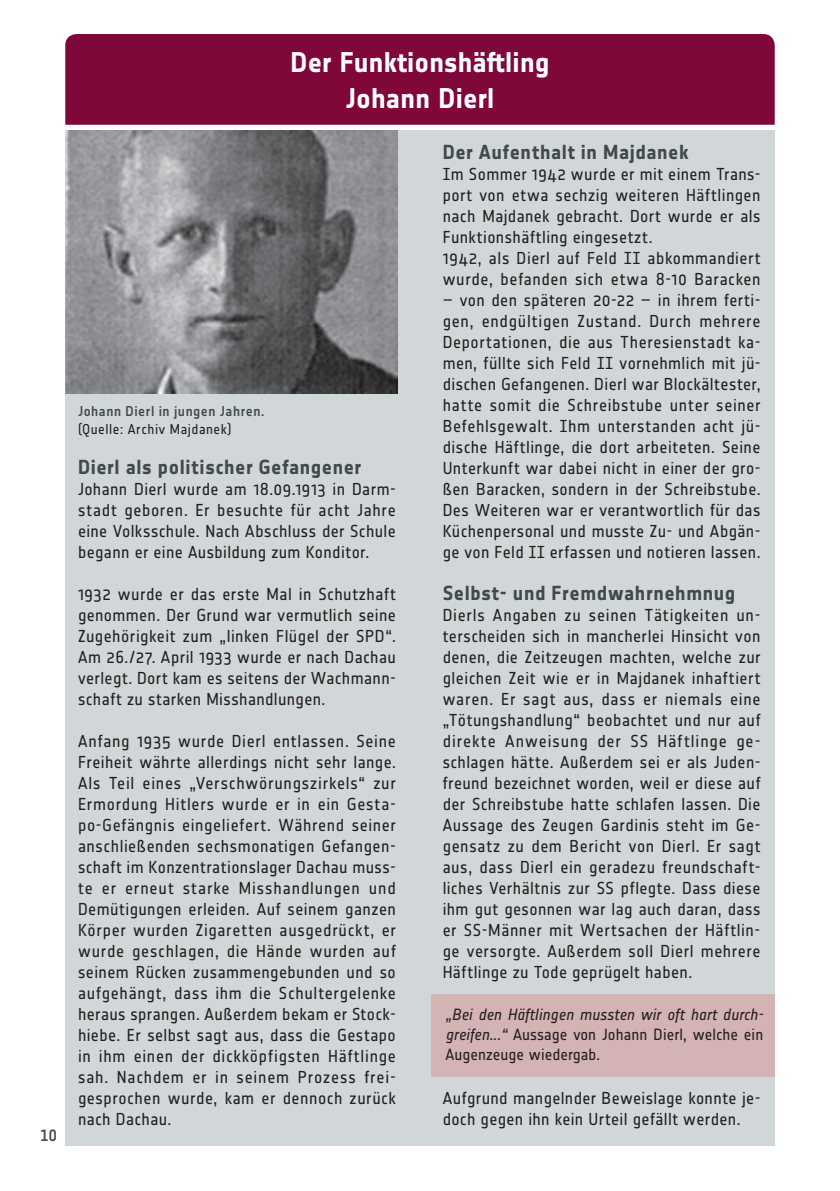
<style>
.page{position:relative;width:840px;height:1191px;background:#fff}
.page>*{position:absolute;margin:0;border:0;box-sizing:border-box;transform-origin:0 0}
.t1{font:700 28px/36px "Notes";letter-spacing:.005em;color:#fff;text-align:center}
.t2{font:700 20px "Notes";letter-spacing:.025em;color:#41494a}
.t3{font:17px/21px "Notes";letter-spacing:.025em;color:#231f20;text-align:justify}
.t4{font:italic 16px/20px "Notes";letter-spacing:.005em;color:#231f20;text-align:justify}
.t5{font:16px "Notes Medium Tf";color:#41494a}
.t6{font:500 14px "Notes";letter-spacing:.035em;color:#41494a}
.t7{font:14px "Notes";letter-spacing:.04em;color:#231f20}
.s1{font-style:normal}
</style>
<div class="page">
<div style="left:65px;top:130px;width:709px;height:1015px;background:#d1d6d8"></div>
<div style="left:65px;top:34px;width:709px;height:91px;background:#7f073a"></div>
<img style="left:65px;top:130px;width:332px;height:263px">
<div style="left:431px;top:994px;width:343px;height:82px;background:#d4b3b5"></div>
<p class="t5" style="left:40px;top:1126px;width:18px">10</p>
<h1 class="t1" style="left:290px;top:44px;width:260px">Der Funktionshäftling<br>Johann Dierl</h1>
<p class="t6" style="left:78px;top:403px;width:188px">Johann Dierl in jungen Jahren.</p>
<p class="t7" style="left:78px;top:421px;width:155px">(Quelle: Archiv Majdanek)</p>
<p class="t2" style="left:78px;top:456px;width:284px">Dierl als politischer Gefangener</p>
<p class="t3" style="left:78px;top:478px;width:319px">Johann Dierl wurde am 18.09.1913 in Darm&shy;stadt geboren. Er besuchte für acht Jahre eine Volksschule. Nach Abschluss der Schule begann er eine Ausbildung zum Konditor.</p>
<p class="t3" style="left:78px;top:583px;width:319px">1932 wurde er das erste Mal in Schutzhaft genommen. Der Grund war vermutlich seine Zugehörigkeit zum „linken Flügel der SPD“.<br>Am 26./27. April 1933 wurde er nach Dachau verlegt. Dort kam es seitens der Wachmann&shy;schaft zu starken Misshandlungen.</p>
<p class="t3" style="left:78px;top:730px;width:319px">Anfang 1935 wurde Dierl entlassen. Seine Freiheit währte allerdings nicht sehr lange.<br>Als Teil eines „Verschwörungszirkels“ zur Ermordung Hitlers wurde er in ein Gesta&shy;po-Gefängnis eingeliefert. Während seiner anschließenden sechsmonatigen Gefangen&shy;schaft im Konzentrationslager Dachau muss&shy;te er erneut starke Misshandlungen und Demütigungen erleiden. Auf seinem ganzen Körper wurden Zigaretten ausgedrückt, er wurde geschlagen, die Hände wurden auf seinem Rücken zusammengebunden und so aufgehängt, dass ihm die Schultergelenke heraus sprangen. Außerdem bekam er Stock&shy;hiebe. Er selbst sagt aus, dass die Gestapo in ihm einen der dickköpfigsten Häftlinge sah. Nachdem er in seinem Prozess frei&shy;gesprochen wurde, kam er dennoch zurück nach Dachau.</p>
<p class="t2" style="left:442px;top:141px;width:247px">Der Aufenthalt in Majdanek</p>
<p class="t3" style="left:442px;top:163px;width:319px;text-align:left">Im Sommer 1942 wurde er mit einem Trans&shy;port von etwa sechzig weiteren Häftlingen nach Majdanek gebracht. Dort wurde er als Funktionshäftling eingesetzt.<br>1942, als Dierl auf Feld II abkommandiert wurde, befanden sich etwa 8-10 Baracken</p>
<p class="t3" style="left:442px;top:289px;width:319px">– von den späteren 20-22 – in ihrem ferti&shy;gen, endgültigen Zustand. Durch mehrere Deportationen, die aus Theresienstadt ka&shy;men, füllte sich Feld II vornehmlich mit jü&shy;dischen Gefangenen. Dierl war Blockältester, hatte somit die Schreibstube unter seiner Befehlsgewalt. Ihm unterstanden acht jü&shy;dische Häftlinge, die dort arbeiteten. Seine Unterkunft war dabei nicht in einer der gro&shy;ßen Baracken, sondern in der Schreibstube.<br>Des Weiteren war er verantwortlich für das Küchenpersonal und musste Zu- und Abgän&shy;ge von Feld II erfassen und notieren lassen.</p>
<p class="t2" style="left:442px;top:582px;width:294px">Selbst- und Fremdwahrnehmnug</p>
<p class="t3" style="left:442px;top:604px;width:319px">Dierls Angaben zu seinen Tätigkeiten un&shy;terscheiden sich in mancherlei Hinsicht von denen, die Zeitzeugen machten, welche zur gleichen Zeit wie er in Majdanek inhaftiert waren. Er sagt aus, dass er niemals eine „Tötungshandlung“ beobachtet und nur auf direkte Anweisung der SS Häftlinge ge&shy;schlagen hätte. Außerdem sei er als Juden&shy;freund bezeichnet worden, weil er diese auf der Schreibstube hatte schlafen lassen. Die Aussage des Zeugen Gardinis steht im Ge&shy;gensatz zu dem Bericht von Dierl. Er sagt aus, dass Dierl ein geradezu freundschaft&shy;liches Verhältnis zur SS pflegte. Dass diese ihm gut gesonnen war lag auch daran, dass er SS-Männer mit Wertsachen der Häftlin&shy;ge versorgte. Außerdem soll Dierl mehrere Häftlinge zu Tode geprügelt haben.</p>
<p class="t4" style="left:445px;top:1004px;width:319px">„Bei den Häftlingen mussten wir oft hart durch&shy;greifen...“ <span class="s1">Aussage von Johann Dierl, welche ein Augenzeuge wiedergab.</span></p>
<p class="t3" style="left:442px;top:1087px;width:319px">Aufgrund mangelnder Beweislage konnte je&shy;doch gegen ihn kein Urteil gefällt werden.</p>
</div>
